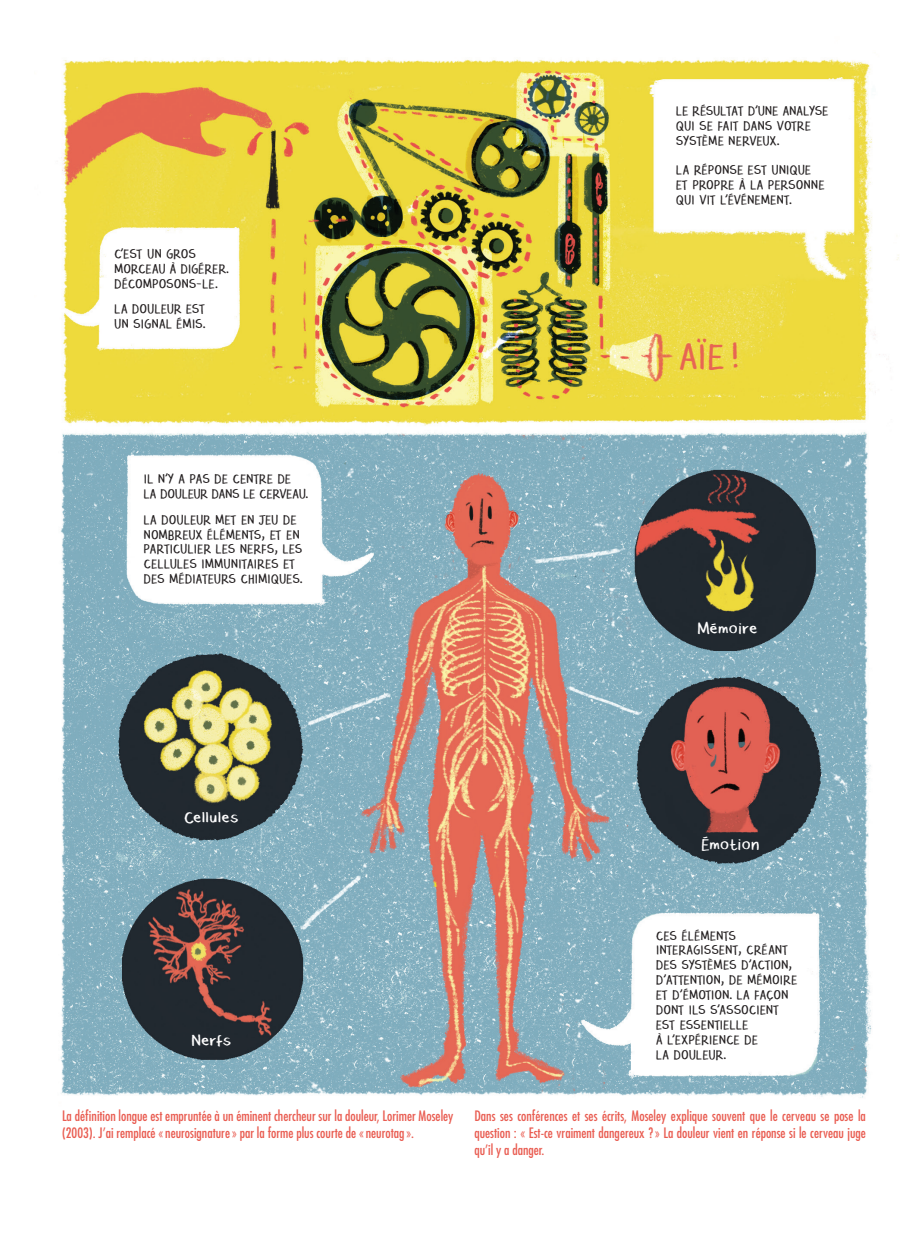
<style>
.page{position:relative;width:913px;height:1241px;background:#fff}
.page>*{position:absolute;margin:0;border:0;box-sizing:border-box;transform-origin:0 0}
.Dolor_autre{font:26.43px "Sophie Standing New";color:#e76553;scale:.94 1}
.Commentaires{font:condensed 14px/16.8px "Futura";color:#e95c51}
.Dolor_autre-2{font:12.25px "Sophie Standing New";letter-spacing:.015em;color:#fff}
.Dolor_autre-3{font:9.62px/14.9px "Sophie Standing New";letter-spacing:.045em;color:#231f20;scale:.92 1}
.Dolor_autre-4{font:9.62px/14.9px "Sophie Standing New";letter-spacing:.025em;color:#231f20;scale:.92 1}
.Dolor_autre-5{font:9.62px "Sophie Standing New";letter-spacing:.015em;color:#231f20;scale:.92 1}
</style>
<div class="page">
<img style="left:60px;top:59px;width:839px;height:1039px">
<p class="Dolor_autre-3" style="left:115px;top:247px;width:125px">C’EST UN GROS<br>MORCEAU À DIGÉRER.<br>DÉCOMPOSONS-LE.</p>
<p class="Dolor_autre-3" style="left:115px;top:302px;width:100px">LA DOULEUR EST</p>
<p class="Dolor_autre-3" style="left:115px;top:317px;width:100px">UN SIGNAL ÉMIS.</p>
<p class="Dolor_autre-3" style="left:144px;top:472px;width:162px">IL N’Y A PAS DE CENTRE DE</p>
<p class="Dolor_autre-5" style="left:144px;top:489px;width:180px">LA DOULEUR DANS LE CERVEAU.</p>
<p class="Dolor_autre-3" style="left:144px;top:513px;width:174px">LA DOULEUR MET EN JEU DE<br>NOMBREUX ÉLÉMENTS, ET EN<br>PARTICULIER LES NERFS, LES<br>CELLULES IMMUNITAIRES ET<br>DES MÉDIATEURS CHIMIQUES.</p>
<p class="Dolor_autre-2" style="left:184px;top:811px;width:56px">Cellules</p>
<p class="Dolor_autre-2" style="left:191px;top:1034px;width:41px">Nerfs</p>
<p class="Dolor_autre-4" style="left:676px;top:104px;width:167px">LE RÉSULTAT D’UNE ANALYSE<br>QUI SE FAIT DANS VOTRE<br>SYSTÈME NERVEUX.</p>
<p class="Dolor_autre-3" style="left:676px;top:163px;width:148px">LA RÉPONSE EST UNIQUE</p>
<p class="Dolor_autre-3" style="left:676px;top:178px;width:163px">ET PROPRE À LA PERSONNE</p>
<p class="Dolor_autre-3" style="left:676px;top:193px;width:127px">QUI VIT L’ÉVÉNEMENT.</p>
<p class="Dolor_autre" style="left:679px;top:343px;width:65px">AÏE !</p>
<p class="Dolor_autre-2" style="left:697px;top:622px;width:61px">Mémoire</p>
<p class="Dolor_autre-2" style="left:701px;top:838px;width:60px">Émotion</p>
<p class="Dolor_autre-3" style="left:656px;top:928px;width:155px">CES ÉLÉMENTS<br>INTERAGISSENT, CRÉANT<br>DES SYSTÈMES D’ACTION,<br>D’ATTENTION, DE MÉMOIRE<br>ET D’ÉMOTION. LA FAÇON<br>DONT ILS S’ASSOCIENT<br>EST ESSENTIELLE</p>
<p class="Dolor_autre-3" style="left:656px;top:1032px;width:112px">À L’EXPÉRIENCE DE</p>
<p class="Dolor_autre-3" style="left:656px;top:1047px;width:77px">LA DOULEUR.</p>
<p class="Commentaires" style="left:62px;top:1106px;width:393px">La définition longue est empruntée à un éminent chercheur sur la douleur, Lorimer Moseley (2003). J’ai remplacé «neurosignature» par la forme plus courte de «neurotag».</p>
<p class="Commentaires" style="left:474px;top:1106px;width:393px;text-align:justify">Dans ses conférences et ses écrits, Moseley explique souvent que le cerveau se pose la question : « Est-ce vraiment dangereux ?» La douleur vient en réponse si le cerveau juge qu’il y a danger.</p>
</div>
